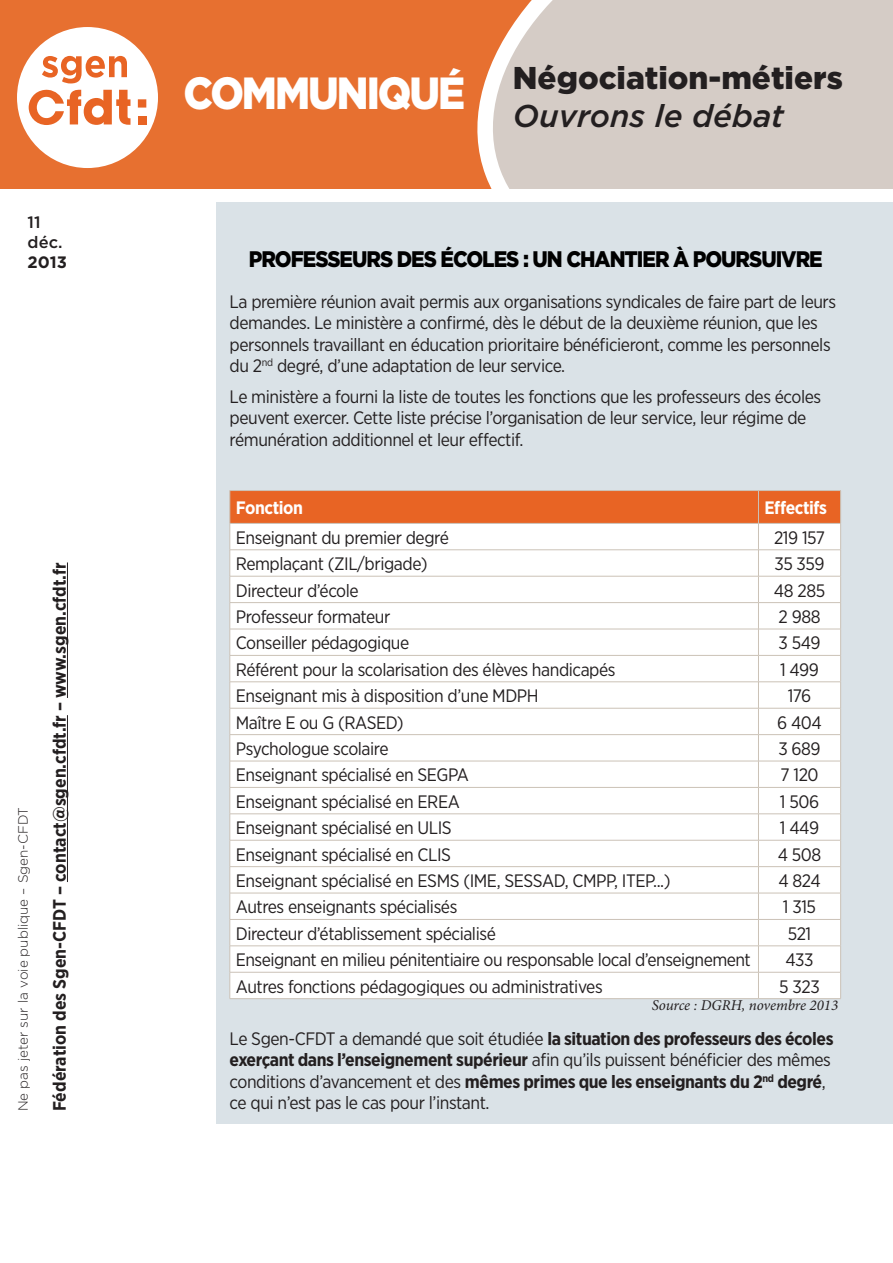
<style>
.page{position:relative;width:893px;height:1263px;background:#fff}
.page>*{position:absolute;margin:0;border:0;box-sizing:border-box;transform-origin:0 0}
.t1{font:900 45px "Gotham";letter-spacing:-.05em;color:#fff;scale:.9 1}
.t2{font:900 31.5px "Gotham";color:#231f20}
.t3{font:italic 500 31.5px "Gotham";color:#231f20}
.t4{font:900 22.5px "Gotham";letter-spacing:-.05em;color:#000;scale:.9 1}
.t5{font:18px/21.6px "Gotham Narrow";letter-spacing:-.025em;color:#231f20}
.t6{font:700 18px "Gotham Narrow";color:#231f20}
.t7{font:700 18px "Gotham Narrow";letter-spacing:-.025em;color:#fff}
.t8{font:500 16.5px/19.8px "Gotham";color:#231f20}
.t9{font:700 16.5px "Gotham";color:#231f20}
.t10{font:italic 15px "Minion Pro";letter-spacing:-.005em;color:#231f20}
.t11{font:300 13.5px "Gotham";color:#231f20}
.s1{font-weight:700}
</style>
<div class="page">
<div style="left:0;top:0;width:893px;height:189px;background:#e77030"></div>
<div style="left:17px;top:27px;width:141px;height:141px;background:#fff;border-radius:50%"></div>
<div style="left:138px;top:99px;width:8px;height:9px;background:#e86424"></div>
<div style="left:138px;top:116px;width:8px;height:8px;background:#e86424"></div>
<svg style="left:29px;top:90px;width:101px;height:35px"></svg>
<svg style="left:42px;top:56px;width:85px;height:27px"></svg>
<svg style="left:477px;top:0;width:416px;height:189px;background:#d7cac3"></svg>
<div style="left:217px;top:202px;width:676px;height:922px;background:#dae2e7"></div>
<svg style="left:230px;top:490px;width:611px;height:508px;background:#fbf2ee"></svg>
<hr style="left:230px;top:998px;width:528px;height:1px;background:#cbc2b7">
<hr style="left:758px;top:998px;width:83px;height:1px;background:#cbc2b7">
<hr style="left:67px;top:715px;width:1px;height:167px;background:#231f20">
<hr style="left:67px;top:562px;width:1px;height:136px;background:#231f20">
<p class="t8" style="left:28px;top:212px;width:36px">11 déc.</p>
<p class="t9" style="left:28px;top:251px;width:41px">2013</p>
<p class="t11" style="left:14px;top:1111px;width:306px;rotate:-90deg">Ne pas jeter sur la voie publique – Sgen-CFDT</p>
<p class="t6" style="left:48px;top:1111px;width:550px;rotate:-90deg">Fédération des Sgen-CFDT – contact@sgen.cfdt.fr – www.sgen.cfdt.fr</p>
<p class="t1" style="left:184px;top:62px;width:314px">COMMUNIQUÉ</p>
<p class="t2" style="left:513px;top:56px;width:331px">Négociation-métiers</p>
<p class="t3" style="left:513px;top:95px;width:273px">Ouvrons le débat</p>
<p class="t4" style="left:249px;top:243px;width:639px">PROFESSEURS DES ÉCOLES : UN CHANTIER À POURSUIVRE</p>
<p class="t5" style="left:230px;top:290px;width:608px">La première réunion avait permis aux organisations syndicales de faire part de leurs demandes. Le ministère a confirmé, dès le début de la deuxième réunion, que les personnels travaillant en éducation prioritaire bénéficieront, comme les personnels du 2<sup>nd</sup> degré, d’une adaptation de leur service.</p>
<p class="t5" style="left:230px;top:385px;width:593px">Le ministère a fourni la liste de toutes les fonctions que les professeurs des écoles peuvent exercer. Cette liste précise l’organisation de leur service, leur régime de rémunération additionnel et leur effectif.</p>
<p class="t7" style="left:236px;top:496px;width:69px">Fonction</p>
<p class="t7" style="left:764px;top:496px;width:64px">Effectifs</p>
<p class="t5" style="left:236px;top:526px;width:215px">Enseignant du premier degré</p>
<p class="t5" style="left:774px;top:526px;width:53px">219 157</p>
<p class="t5" style="left:236px;top:553px;width:193px">Remplaçant (ZIL/brigade)</p>
<p class="t5" style="left:774px;top:553px;width:52px">35 359</p>
<p class="t5" style="left:236px;top:579px;width:124px">Directeur d’école</p>
<p class="t5" style="left:774px;top:579px;width:53px">48 285</p>
<p class="t5" style="left:236px;top:605px;width:156px">Professeur formateur</p>
<p class="t5" style="left:779px;top:605px;width:43px">2 988</p>
<p class="t5" style="left:236px;top:632px;width:175px">Conseiller pédagogique</p>
<p class="t5" style="left:778px;top:632px;width:44px">3 549</p>
<p class="t5" style="left:236px;top:658px;width:381px">Référent pour la scolarisation des élèves handicapés</p>
<p class="t5" style="left:780px;top:658px;width:40px">1 499</p>
<p class="t5" style="left:236px;top:685px;width:304px">Enseignant mis à disposition d’une MDPH</p>
<p class="t5" style="left:788px;top:685px;width:25px">176</p>
<p class="t5" style="left:236px;top:711px;width:169px">Maître E ou G (RASED)</p>
<p class="t5" style="left:777px;top:711px;width:46px">6 404</p>
<p class="t5" style="left:236px;top:737px;width:154px">Psychologue scolaire</p>
<p class="t5" style="left:778px;top:737px;width:44px">3 689</p>
<p class="t5" style="left:236px;top:764px;width:235px">Enseignant spécialisé en SEGPA</p>
<p class="t5" style="left:780px;top:764px;width:40px">7 120</p>
<p class="t5" style="left:236px;top:790px;width:226px">Enseignant spécialisé en EREA</p>
<p class="t5" style="left:780px;top:790px;width:41px">1 506</p>
<p class="t5" style="left:236px;top:817px;width:217px">Enseignant spécialisé en ULIS</p>
<p class="t5" style="left:780px;top:817px;width:41px">1 449</p>
<p class="t5" style="left:236px;top:843px;width:217px">Enseignant spécialisé en CLIS</p>
<p class="t5" style="left:778px;top:843px;width:45px">4 508</p>
<p class="t5" style="left:236px;top:869px;width:436px">Enseignant spécialisé en ESMS (IME, SESSAD, CMPP, ITEP...)</p>
<p class="t5" style="left:778px;top:869px;width:44px">4 824</p>
<p class="t5" style="left:236px;top:896px;width:223px">Autres enseignants spécialisés</p>
<p class="t5" style="left:783px;top:896px;width:35px">1 315</p>
<p class="t5" style="left:236px;top:922px;width:262px">Directeur d’établissement spécialisé</p>
<p class="t5" style="left:788px;top:922px;width:25px">521</p>
<p class="t5" style="left:236px;top:949px;width:516px">Enseignant en milieu pénitentiaire ou responsable local d’enseignement</p>
<p class="t5" style="left:785px;top:949px;width:30px">433</p>
<p class="t5" style="left:236px;top:975px;width:368px">Autres fonctions pédagogiques ou administratives</p>
<p class="t5" style="left:779px;top:975px;width:42px">5 323</p>
<p class="t5" style="left:230px;top:1027px;width:605px">Le Sgen-CFDT a demandé que soit étudiée <span class="s1">la situation des professeurs des écoles exerçant dans l’enseignement supérieur</span> afin qu’ils puissent bénéficier des mêmes conditions d’avancement et des <span class="s1">mêmes primes que les enseignants du 2</span><sup>nd</sup> <span class="s1">degré</span>, ce qui n’est pas le cas pour l’instant.</p>
<p class="t10" style="left:652px;top:995px;width:188px">Source : DGRH, novembre 2013</p>
</div>
